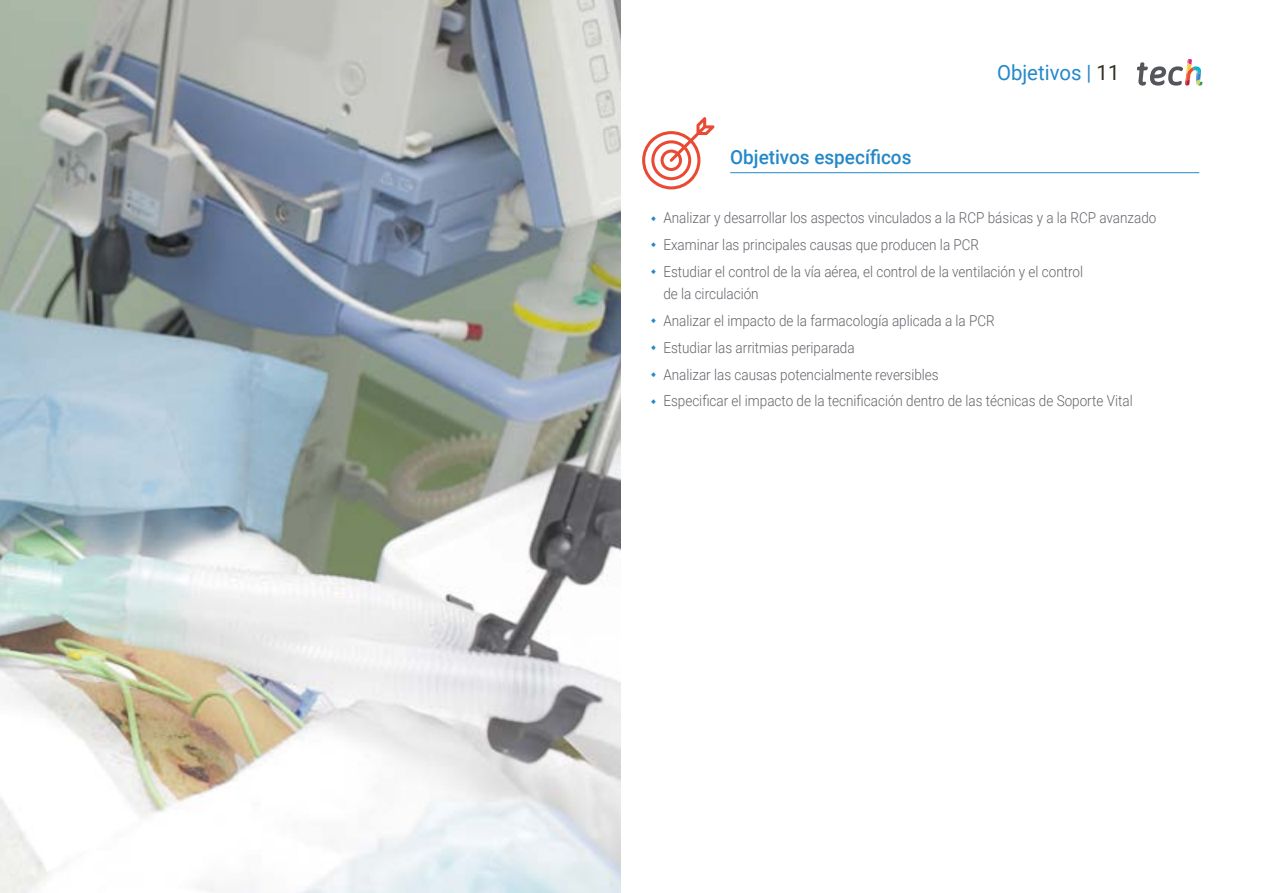
<style>
.page{position:relative;width:1263px;height:893px;background:#fff}
.page>*{position:absolute;margin:0;border:0;box-sizing:border-box;transform-origin:0 0}
.t1{font:21px "Roboto";color:#2488c9}
.t2{font:500 19.5px "Roboto";color:#2488c9}
.t3{font:300 15px/26.7px "Roboto";color:#61646a;scale:.9 1}
.s1{color:#312e20}
</style>
<div class="page">
<hr style="left:730px;top:172px;width:469px;height:1px;background:#2488c9">
<svg style="left:642px;top:117px;width:72px;height:72px"></svg>
<img style="left:0;top:0;width:621px;height:893px">
<svg style="left:1137px;top:59px;width:65px;height:27px"></svg>
<h2 class="t2" style="left:730px;top:144px;width:183px">Objetivos específicos</h2>
<h1 class="t1" style="left:997px;top:57px;width:124px">Objetivos | <span class="s1">11</span></h1>
<p class="t3" style="left:663px;top:204px;width:549px">Analizar y desarrollar los aspectos vinculados a la RCP básicas y a la RCP avanzado<br>Examinar las principales causas que producen la PCR<br>Estudiar el control de la vía aérea, el control de la ventilación y el control</p>
<p class="t3" style="left:663px;top:280px;width:523px">de la circulación<br>Analizar el impacto de la farmacología aplicada a la PCR<br>Estudiar las arritmias periparada<br>Analizar las causas potencialmente reversibles<br>Especificar el impacto de la tecnificación dentro de las técnicas de Soporte Vital</p>
</div>
